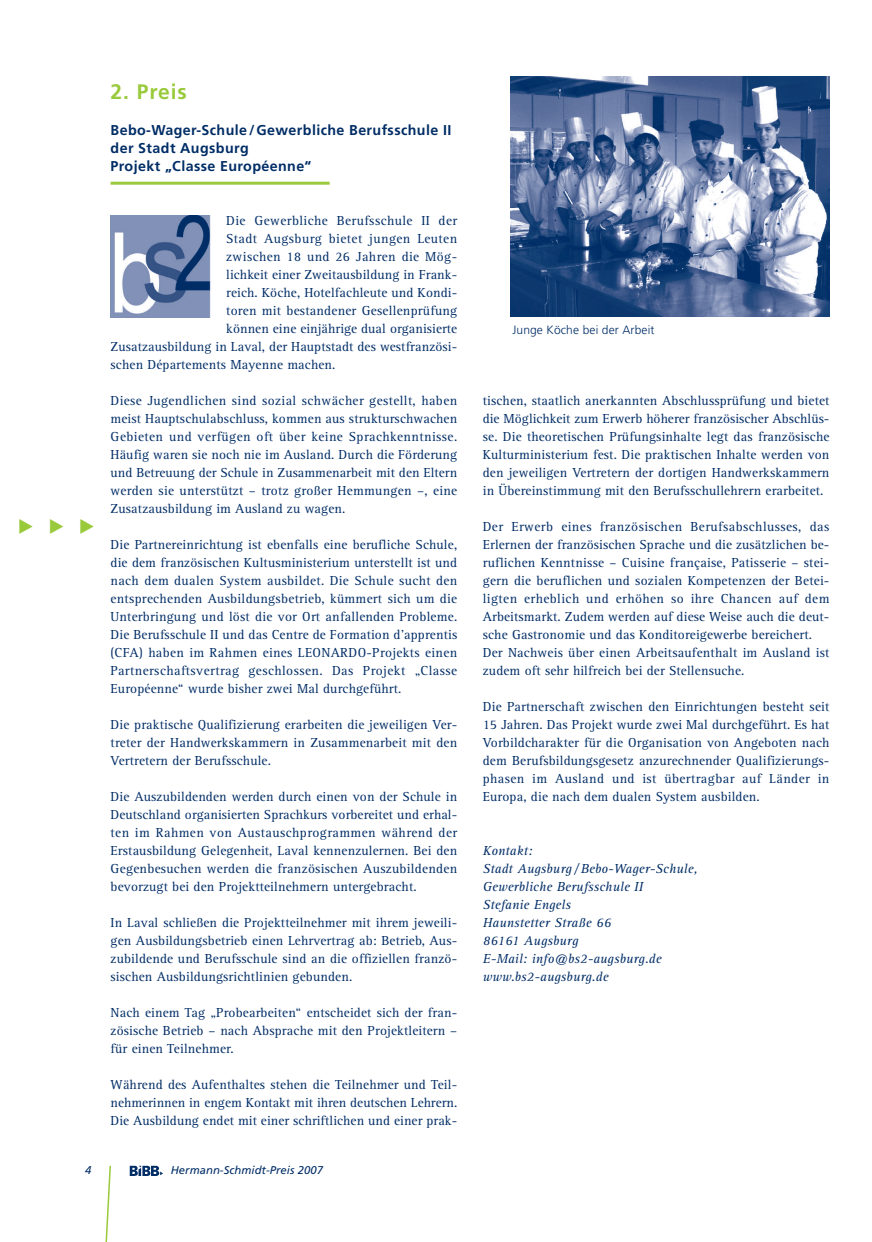
<style>
.page{position:relative;width:872px;height:1242px;background:#fff}
.page>*{position:absolute;margin:0;border:0;box-sizing:border-box;transform-origin:0 0}
.t1{font:700 21px "Frutiger";letter-spacing:.045em;color:#99ca3b}
.t2{font:700 14.25px/18px "Frutiger";letter-spacing:.03em;color:#002d66}
.t3{font:13.5px/18px "Rotis Serif";letter-spacing:.01em;color:#002d66;text-align:justify}
.t4{font:italic 13.5px/18px "Rotis Serif";letter-spacing:.01em;color:#002d66}
.t5{font:13.5px "Rotis Serif";letter-spacing:.03em;color:#002d66}
.t6{font:300 12px "Frutiger";letter-spacing:.01em;color:#002d66}
.t7{font:italic 11.25px "Frutiger";letter-spacing:.005em;color:#002d66}
</style>
<div class="page">
<hr style="left:111px;top:182px;width:219px;height:3px;background:#99ca3b">
<svg style="left:105px;top:1165px;width:6px;height:77px"></svg>
<img style="left:129px;top:1165px;width:34px;height:11px">
<img style="left:111px;top:215px;width:100px;height:103px">
<img style="left:511px;top:77px;width:319px;height:239px">
<h1 class="t1" style="left:111px;top:83px;width:78px">2. Preis</h1>
<p class="t2" style="left:111px;top:122px;width:342px">Bebo-Wager-Schule/Gewerbliche Berufsschule II der Stadt Augsburg<br>Projekt „Classe Européenne“</p>
<p class="t5" style="left:226px;top:216px;width:232px">Die Gewerbliche Berufsschule II der</p>
<p class="t5" style="left:226px;top:234px;width:232px">Stadt Augsburg bietet jungen Leuten</p>
<p class="t5" style="left:226px;top:252px;width:232px">zwischen 18 und 26 Jahren die Mög-</p>
<p class="t3" style="left:226px;top:267px;width:232px">lichkeit einer Zweitausbildung in Frank-</p>
<p class="t3" style="left:226px;top:285px;width:232px">reich. Köche, Hotelfachleute und Kondi-</p>
<p class="t3" style="left:226px;top:303px;width:232px">toren mit bestandener Gesellenprüfung</p>
<p class="t3" style="left:226px;top:321px;width:232px">können eine einjährige dual organisierte</p>
<p class="t3" style="left:111px;top:339px;width:348px">Zusatzausbildung in Laval, der Hauptstadt des westfranzösi-</p>
<p class="t3" style="left:111px;top:357px;width:226px">schen Départements Mayenne machen.</p>
<p class="t3" style="left:111px;top:393px;width:348px">Diese Jugendlichen sind sozial schwächer gestellt, haben meist Hauptschulabschluss, kommen aus strukturschwachen Gebieten und verfügen oft über keine Sprachkenntnisse.<br>Häufig waren sie noch nie im Ausland. Durch die Förderung und Betreuung der Schule in Zusammenarbeit mit den Eltern werden sie unterstützt – trotz großer Hemmungen –, eine Zusatzausbildung im Ausland zu wagen.</p>
<p class="t3" style="left:111px;top:537px;width:348px">Die Partnereinrichtung ist ebenfalls eine berufliche Schule, die dem französischen Kultusministerium unterstellt ist und nach dem dualen System ausbildet. Die Schule sucht den entsprechenden Ausbildungsbetrieb, kümmert sich um die Unterbringung und löst die vor Ort anfallenden Probleme.<br>Die Berufsschule II und das Centre de Formation d'apprentis (CFA) haben im Rahmen eines LEONARDO-Projekts einen Partnerschaftsvertrag geschlossen. Das Projekt „Classe Européenne“ wurde bisher zwei Mal durchgeführt.</p>
<p class="t3" style="left:111px;top:717px;width:348px">Die praktische Qualifizierung erarbeiten die jeweiligen Ver&shy;treter der Handwerkskammern in Zusammenarbeit mit den Vertretern der Berufsschule.</p>
<p class="t3" style="left:111px;top:789px;width:348px">Die Auszubildenden werden durch einen von der Schule in Deutschland organisierten Sprachkurs vorbereitet und erhal&shy;ten im Rahmen von Austauschprogrammen während der Erstausbildung Gelegenheit, Laval kennenzulernen. Bei den Gegenbesuchen werden die französischen Auszubildenden bevorzugt bei den Projektteilnehmern untergebracht.</p>
<p class="t3" style="left:111px;top:915px;width:348px">In Laval schließen die Projektteilnehmer mit ihrem jeweili&shy;gen Ausbildungsbetrieb einen Lehrvertrag ab: Betrieb, Aus&shy;zubildende und Berufsschule sind an die offiziellen franzö&shy;sischen Ausbildungsrichtlinien gebunden.</p>
<p class="t3" style="left:111px;top:1005px;width:348px">Nach einem Tag „Probearbeiten“ entscheidet sich der fran&shy;zösische Betrieb – nach Absprache mit den Projektleitern – für einen Teilnehmer.</p>
<p class="t3" style="left:111px;top:1077px;width:348px">Während des Aufenthaltes stehen die Teilnehmer und Teil&shy;nehmerinnen in engem Kontakt mit ihren deutschen Lehrern.<br>Die Ausbildung endet mit einer schriftlichen und einer prak-</p>
<p class="t7" style="left:85px;top:1166px;width:8px">4</p>
<p class="t7" style="left:171px;top:1166px;width:154px">Hermann-Schmidt-Preis 2007</p>
<p class="t6" style="left:512px;top:325px;width:143px">Junge Köche bei der Arbeit</p>
<p class="t3" style="left:483px;top:393px;width:348px">tischen, staatlich anerkannten Abschlussprüfung und bietet die Möglichkeit zum Erwerb höherer französischer Abschlüs&shy;se. Die theoretischen Prüfungsinhalte legt das französische Kulturministerium fest. Die praktischen Inhalte werden von den jeweiligen Vertretern der dortigen Handwerkskammern in Übereinstimmung mit den Berufsschullehrern erarbeitet.</p>
<p class="t3" style="left:483px;top:519px;width:348px;text-align:left">Der Erwerb eines französischen Berufsabschlusses, das Erlernen der französischen Sprache und die zusätzlichen be&shy;ruflichen Kenntnisse – Cuisine française, Patisserie – stei&shy;gern die beruflichen und sozialen Kompetenzen der Betei&shy;ligten erheblich und erhöhen so ihre Chancen auf dem Arbeitsmarkt. Zudem werden auf diese Weise auch die deut&shy;sche Gastronomie und das Konditoreigewerbe bereichert.<br>Der Nachweis über einen Arbeitsaufenthalt im Ausland ist zudem oft sehr hilfreich bei der Stellensuche.</p>
<p class="t3" style="left:483px;top:699px;width:348px">Die Partnerschaft zwischen den Einrichtungen besteht seit 15 Jahren. Das Projekt wurde zwei Mal durchgeführt. Es hat Vorbildcharakter für die Organisation von Angeboten nach dem Berufsbildungsgesetz anzurechnender Qualifizierungs&shy;phasen im Ausland und ist übertragbar auf Länder in Europa, die nach dem dualen System ausbilden.</p>
<p class="t4" style="left:483px;top:843px;width:216px">Kontakt:<br>Stadt Augsburg / Bebo-Wager-Schule,<br>Gewerbliche Berufsschule II<br>Stefanie Engels<br>Haunstetter Straße 66<br>86161 Augsburg<br>E-Mail: info@bs2-augsburg.de www.bs2-augsburg.de</p>
</div>
